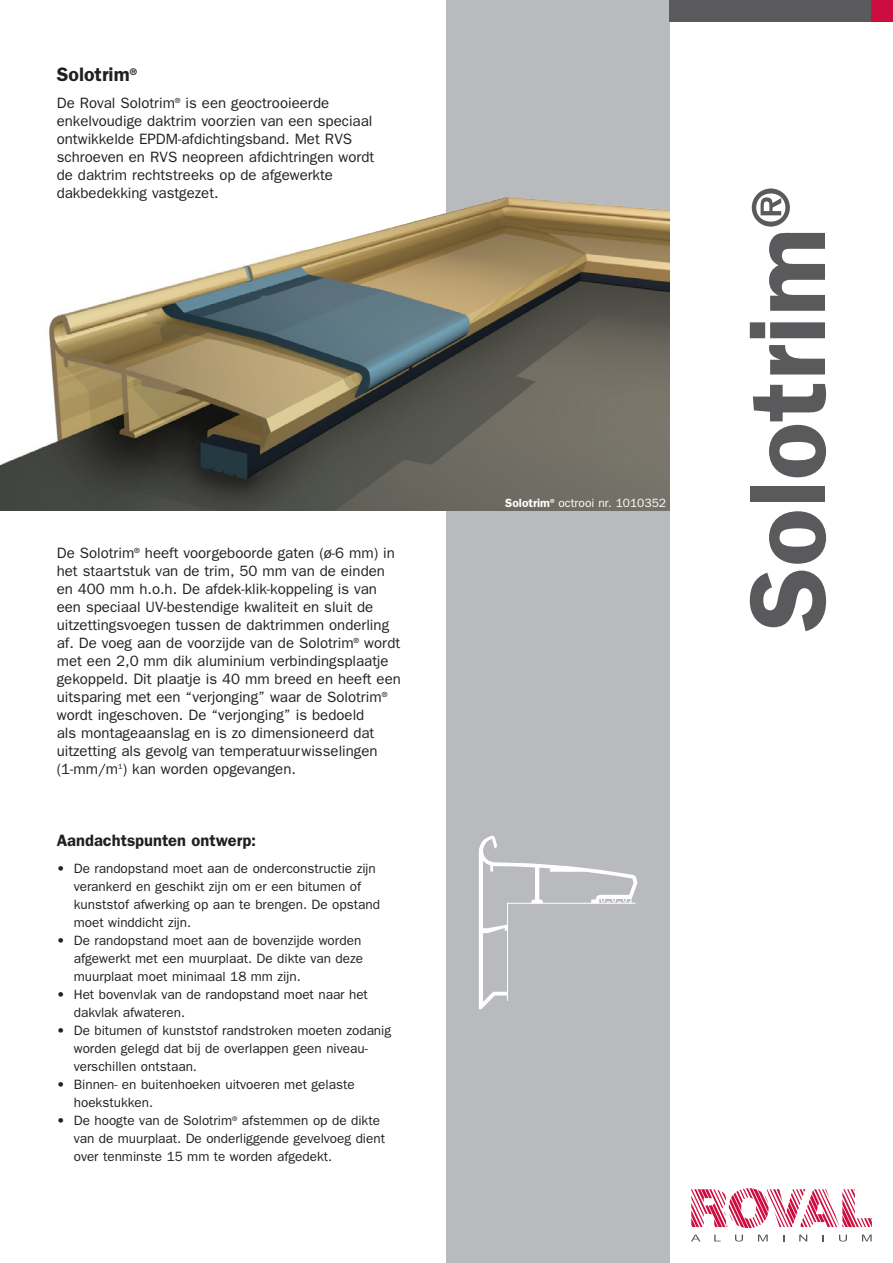
<style>
.page{position:relative;width:893px;height:1263px;background:#fff}
.page>*{position:absolute;margin:0;border:0;box-sizing:border-box;transform-origin:0 0}
.t1{font:600 108px "Franklin Gothic";color:#5a5a5d}
.t2{font:600 19.5px "Franklin Gothic";color:#231f20}
.t3{font:600 16.5px "Franklin Gothic";color:#231f20}
.t4{font:15px/18px "Franklin Gothic";color:#231f20}
.t5{font:13.5px/18px "Franklin Gothic";color:#231f20}
.t6{font:12px "Franklin Gothic";color:#fff}
.s1{font-weight:600}
</style>
<div class="page">
<div style="left:446px;top:0;width:224px;height:1263px;background:#b9babd"></div>
<svg style="left:691px;top:1188px;width:181px;height:40px"></svg>
<svg style="left:691px;top:1234px;width:9px;height:7px"></svg>
<svg style="left:714px;top:1234px;width:7px;height:7px"></svg>
<svg style="left:735px;top:1234px;width:8px;height:7px"></svg>
<svg style="left:758px;top:1234px;width:10px;height:7px"></svg>
<svg style="left:799px;top:1234px;width:8px;height:7px"></svg>
<svg style="left:822px;top:1235px;width:2px;height:6px"></svg>
<svg style="left:839px;top:1234px;width:8px;height:7px"></svg>
<svg style="left:862px;top:1234px;width:10px;height:7px"></svg>
<div style="left:670px;top:0;width:223px;height:21px;background:#5a5a5d"></div>
<div style="left:872px;top:0;width:21px;height:21px;background:#cd0d40"></div>
<img style="left:0;top:197px;width:670px;height:313px">
<svg style="left:479px;top:836px;width:158px;height:173px"></svg>
<h2 class="t2" style="left:57px;top:63px;width:82px">Solotrim<sup>®</sup></h2>
<p class="t4" style="left:57px;top:94px;width:319px">De Roval Solotrim<sup>®</sup> is een geoctrooieerde enkelvoudige daktrim voorzien van een speciaal ontwikkelde EPDM-afdichtingsband. Met RVS schroeven en RVS neopreen afdichtringen wordt de daktrim rechtstreeks op de afgewerkte dakbedekking vastgezet.</p>
<p class="t4" style="left:57px;top:544px;width:346px">De Solotrim<sup>®</sup> heeft voorgeboorde gaten (ø‑6 mm) in het staartstuk van de trim, 50 mm van de einden en 400 mm h.o.h. De afdek-klik-koppeling is van een speciaal UV-bestendige kwaliteit en sluit de uitzettingsvoegen tussen de daktrimmen onderling af. De voeg aan de voorzijde van de Solotrim<sup>®</sup> wordt met een 2,0 mm dik aluminium verbindingsplaatje gekoppeld. Dit plaatje is 40 mm breed en heeft een uitsparing met een “verjonging” waar de Solotrim<sup>® </sup>wordt ingeschoven. De “verjonging” is bedoeld<br>als montageaanslag en is zo dimensioneerd dat uitzetting als gevolg van temperatuurwisselingen (1‑mm/m<sup>1</sup>) kan worden opgevangen.</p>
<p class="t3" style="left:57px;top:831px;width:201px">Aandachtspunten ontwerp:</p>
<p class="t5" style="left:74px;top:859px;width:308px;text-indent:-17px">• De randopstand moet aan de onderconstructie zijn verankerd en geschikt zijn om er een bitumen of kunststof afwerking op aan te brengen. De opstand moet winddicht zijn.</p>
<p class="t5" style="left:74px;top:931px;width:291px;text-indent:-17px">• De randopstand moet aan de bovenzijde worden afgewerkt met een muurplaat. De dikte van deze muurplaat moet minimaal 18 mm zijn.</p>
<p class="t5" style="left:74px;top:985px;width:296px;text-indent:-17px">• Het bovenvlak van de randopstand moet naar het dakvlak afwateren.</p>
<p class="t5" style="left:74px;top:1021px;width:319px;text-indent:-17px">• De bitumen of kunststof randstroken moeten zodanig worden gelegd dat bij de overlappen geen niveau&shy;verschillen ontstaan.</p>
<p class="t5" style="left:74px;top:1075px;width:282px;text-indent:-17px">• Binnen- en buitenhoeken uitvoeren met gelaste hoekstukken.</p>
<p class="t5" style="left:74px;top:1111px;width:313px;text-indent:-17px">• De hoogte van de Solotrim<sup>®</sup> afstemmen op de dikte van de muurplaat. De onderliggende gevelvoeg dient over tenminste 15 mm te worden afgedekt.</p>
<p class="t6" style="left:505px;top:496px;width:162px"><span class="s1">Solotrim</span><sup>®</sup> octrooi nr. 1010352</p>
<h1 class="t1" style="left:724px;top:631px;width:445px;rotate:-90deg">Solotrim<sup>®</sup></h1>
</div>
